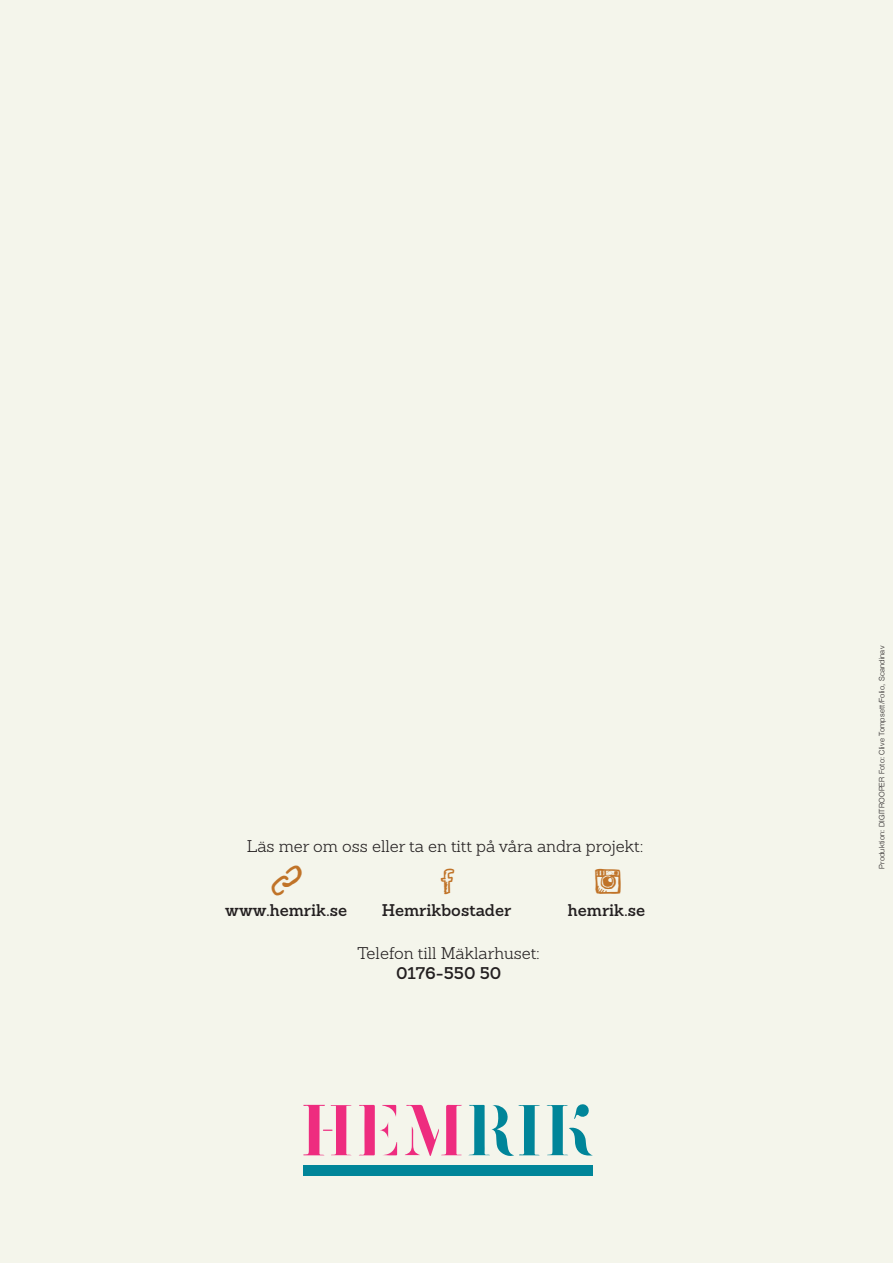
<style>
.page{position:relative;width:893px;height:1263px;background:#f4f5eb}
.page>*{position:absolute;margin:0;border:0;box-sizing:border-box;transform-origin:0 0}
.t1{font:36px "Jolly Font 1";color:#c07328}
.t2{font:36px "Jolly Font 4";color:#c07328}
.t3{font:300 16.5px "Sanchez";color:#231f20}
.t4{font:600 16.5px "Sanchez";color:#231f20}
.t5{font:300 7.5px "Helvetica Neue";letter-spacing:.025em;color:#231f20}
</style>
<div class="page">
<svg style="left:546px;top:1104px;width:47px;height:52px"></svg>
<svg style="left:468px;top:1104px;width:72px;height:52px"></svg>
<svg style="left:405px;top:1104px;width:57px;height:52px"></svg>
<svg style="left:359px;top:1105px;width:38px;height:50px"></svg>
<svg style="left:303px;top:1105px;width:49px;height:50px"></svg>
<div style="left:303px;top:1166px;width:289px;height:10px;background:#008599"></div>
<p class="t3" style="left:247px;top:836px;width:398px">Läs mer om oss eller ta en titt på våra andra projekt:</p>
<p class="t2" style="left:268px;top:863px;width:37px">!</p>
<p class="t4" style="left:225px;top:899px;width:124px">www.hemrik.se</p>
<p class="t1" style="left:428px;top:863px;width:37px">e</p>
<p class="t4" style="left:382px;top:899px;width:131px">Hemrikbostader</p>
<p class="t1" style="left:589px;top:863px;width:37px">a</p>
<p class="t4" style="left:568px;top:899px;width:79px">hemrik.se</p>
<p class="t3" style="left:358px;top:943px;width:184px">Telefon till Mäklarhuset:</p>
<p class="t4" style="left:396px;top:962px;width:107px">0176-550 50</p>
<p class="t5" style="left:876px;top:869px;width:224px;rotate:-90deg">Produktion: DIGITROOPER Foto: Clive Tompsett/Folio, Scandinav</p>
</div>
